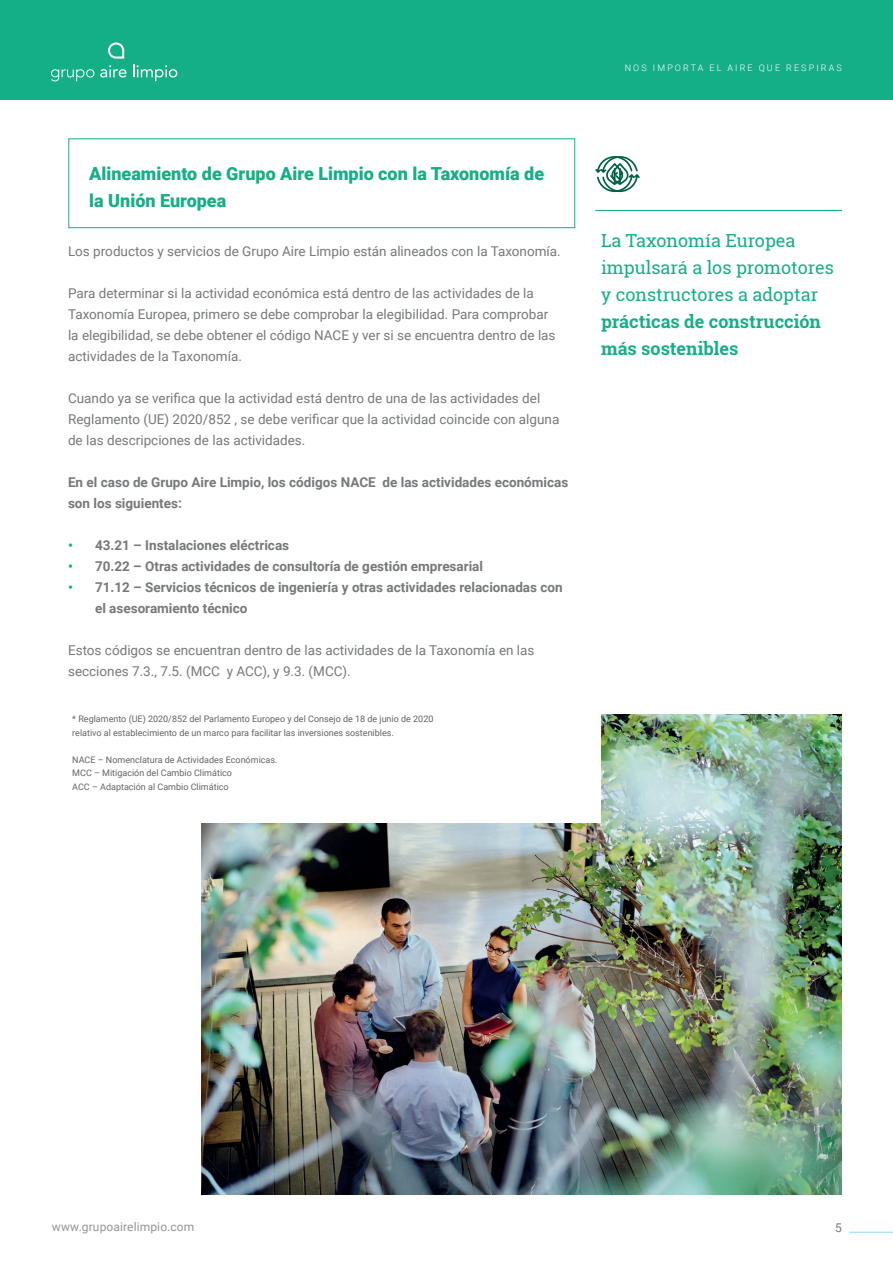
<style>
.page{position:relative;width:893px;height:1263px;background:#fff}
.page>*{position:absolute;margin:0;border:0;box-sizing:border-box;transform-origin:0 0}
.t1{font:18px/27px "Roboto Slab";color:#15af87}
.t2{font:900 18px/27px "Roboto";color:#15af87}
.t3{font:13.5px/21px "Roboto";color:#76787b}
.t4{font:700 13.5px/21px "Roboto";color:#76787b}
.t5{font:12px "Roboto";letter-spacing:.01em;color:#939598}
.t6{font:12px "Roboto";color:#76787b}
.t7{font:9px/13.5px "Roboto";color:#636366}
.t8{font:300 9px "Roboto";letter-spacing:.235em;color:#fff}
.s1{color:#15af87}
.s2{font-weight:700}
</style>
<div class="page">
<div style="left:0;top:0;width:893px;height:100px;background:#15af87"></div>
<hr style="left:849px;top:1232px;width:44px;height:1px;background:#8dd7f7">
<svg style="left:108px;top:43px;width:16px;height:16px"></svg>
<svg style="left:51px;top:69px;width:43px;height:12px"></svg>
<svg style="left:100px;top:65px;width:27px;height:13px"></svg>
<svg style="left:133px;top:64px;width:44px;height:17px"></svg>
<hr style="left:595px;top:210px;width:247px;height:1px;background:#15af87">
<img style="left:201px;top:714px;width:641px;height:481px">
<div style="left:36px;top:588px;width:565px;height:234px;background:#fff"></div>
<svg style="left:595px;top:156px;width:45px;height:36px"></svg>
<div style="left:68px;top:138px;width:507px;height:90px;border:1px solid #15af87"></div>
<p class="t8" style="left:625px;top:61px;width:218px">NOS IMPORTA EL AIRE QUE RESPIRAS</p>
<p class="t2" style="left:89px;top:160px;width:456px">Alineamiento de Grupo Aire Limpio con la Taxonomía de la Unión Europea</p>
<p class="t3" style="left:68px;top:240px;width:494px">Los productos y servicios de Grupo Aire Limpio están alineados con la Taxonomía.</p>
<p class="t3" style="left:68px;top:282px;width:489px">Para determinar si la actividad económica está dentro de las actividades de la Taxonomía Europea, primero se debe comprobar la elegibilidad. Para comprobar la elegibilidad, se debe obtener el código NACE y ver si se encuentra dentro de las actividades de la Taxonomía.</p>
<p class="t3" style="left:68px;top:387px;width:493px">Cuando ya se verifica que la actividad está dentro de una de las actividades del<br>Reglamento (UE) 2020/852 , se debe verificar que la actividad coincide con alguna de las descripciones de las actividades.</p>
<p class="t4" style="left:68px;top:471px;width:502px">En el caso de Grupo Aire Limpio, los códigos NACE de las actividades económicas son los siguientes:</p>
<p class="t4" style="left:68px;top:534px;width:223px"><span class="s1">•</span> 43.21 – Instalaciones eléctricas</p>
<p class="t4" style="left:68px;top:555px;width:417px"><span class="s1">•</span> 70.22 – Otras actividades de consultoría de gestión empresarial</p>
<p class="t4" style="left:95px;top:576px;width:469px;text-indent:-27px"><span class="s1">•</span> 71.12 – Servicios técnicos de ingeniería y otras actividades relacionadas con el asesoramiento técnico</p>
<p class="t3" style="left:68px;top:639px;width:468px">Estos códigos se encuentran dentro de las actividades de la Taxonomía en las secciones 7.3., 7.5. (MCC y ACC), y 9.3. (MCC).</p>
<p class="t7" style="left:72px;top:712px;width:363px">* Reglamento (UE) 2020/852 del Parlamento Europeo y del Consejo de 18 de junio de 2020 relativo al establecimiento de un marco para facilitar las inversiones sostenibles.</p>
<p class="t7" style="left:72px;top:752px;width:207px">NACE – Nomenclatura de Actividades Económicas.</p>
<p class="t7" style="left:72px;top:766px;width:161px">MCC – Mitigación del Cambio Climático</p>
<p class="t7" style="left:72px;top:779px;width:158px">ACC – Adaptación al Cambio Climático</p>
<p class="t1" style="left:601px;top:227px;width:234px">La Taxonomía Europea impulsará a los promotores y constructores a adoptar <span class="s2">prácticas de construcción más sostenibles</span></p>
<p class="t5" style="left:52px;top:1218px;width:144px">www.grupoairelimpio.com</p>
<p class="t6" style="left:835px;top:1219px;width:8px">5</p>
</div>
